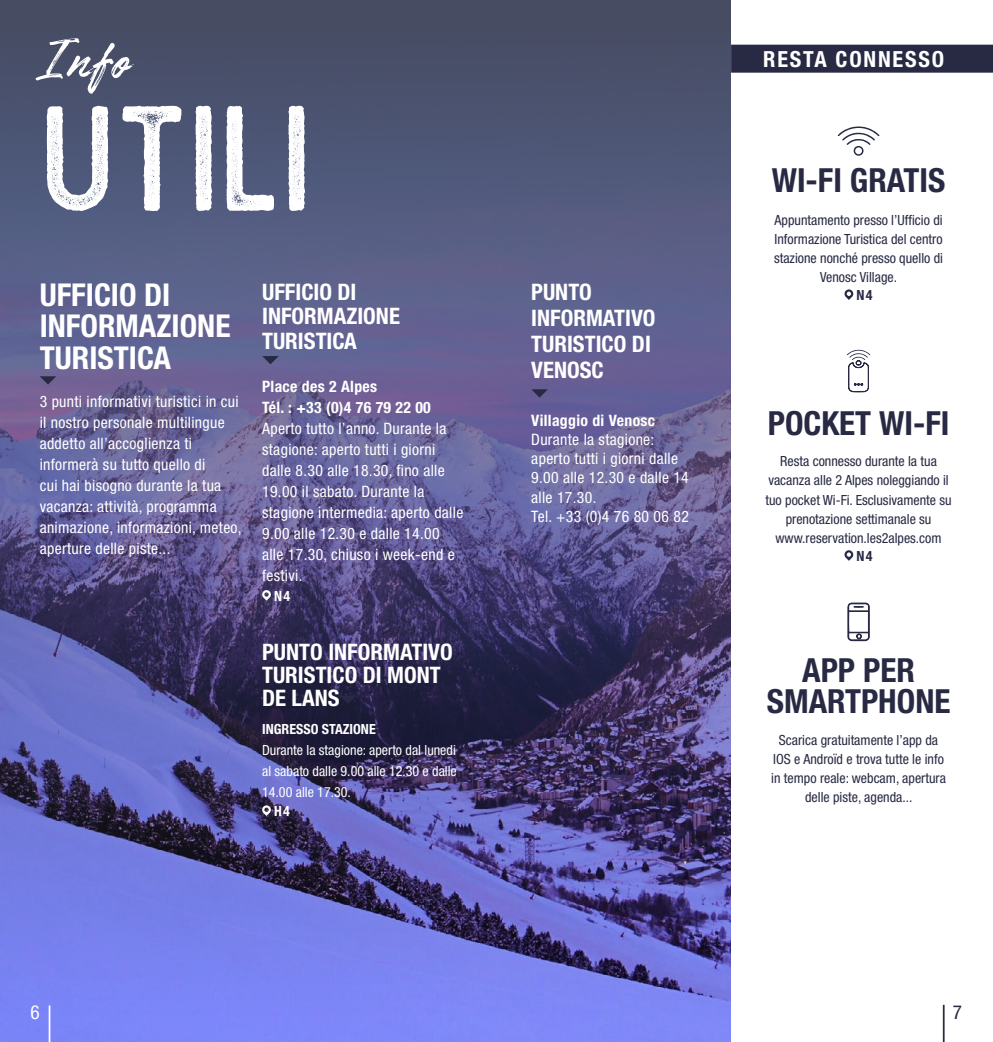
<style>
.page{position:relative;width:993px;height:1042px;background:#fff}
.page>*{position:absolute;margin:0;border:0;box-sizing:border-box;transform-origin:0 0}
.t1{font:143.5px "Sailors Rough";color:#fff}
.t2{font:66.5px "Authenia Textured";color:#fff}
.t3{font:700 condensed 33.25px/31.5px "Helvetica Neue LT Std";color:#282a43;text-align:center}
.t4{font:700 condensed 31.5px/31.5px "Helvetica Neue LT Std";color:#fff}
.t5{font:700 condensed 22.75px/26.2px "Helvetica Neue LT Std";color:#fff}
.t6{font:700 condensed 22.22px "Helvetica Neue LT Std";letter-spacing:.08em;color:#fff}
.t7{font:condensed 19.25px "Helvetica Neue LT Std";color:#282a43}
.t8{font:condensed 19.25px "Helvetica Neue LT Std";color:#fff}
.t9{font:condensed 15.75px/21px "Helvetica Neue LT Std";letter-spacing:.02em;color:#fff}
.t10{font:700 condensed 15.75px/21px "Helvetica Neue LT Std";letter-spacing:.02em;color:#fff}
.t11{font:condensed 14px/19.2px "Helvetica Neue LT Std";color:#282a43;text-align:center}
.t12{font:condensed 14px/21px "Helvetica Neue LT Std";color:#fff;text-align:justify}
.t13{font:700 condensed 14px "Helvetica Neue LT Std";color:#fff}
.t14{font:700 condensed 14px "Helvetica Neue LT Std";color:#282a43}
</style>
<div class="page">
<img style="left:0;top:0;width:730px;height:1042px">
<svg style="left:40px;top:376px;width:16px;height:9px"></svg>
<svg style="left:262px;top:356px;width:17px;height:8px"></svg>
<svg style="left:262px;top:590px;width:9px;height:11px"></svg>
<svg style="left:339px;top:695px;width:17px;height:9px"></svg>
<svg style="left:262px;top:805px;width:9px;height:11px"></svg>
<hr style="left:942px;top:1005px;width:2px;height:37px;background:#282a43">
<svg style="left:844px;top:289px;width:9px;height:11px"></svg>
<svg style="left:844px;top:550px;width:9px;height:11px"></svg>
<svg style="left:847px;top:603px;width:22px;height:38px"></svg>
<svg style="left:837px;top:126px;width:42px;height:30px"></svg>
<svg style="left:847px;top:350px;width:22px;height:43px"></svg>
<svg style="left:531px;top:389px;width:16px;height:9px"></svg>
<div style="left:730px;top:45px;width:262px;height:28px;background:#282a43"></div>
<hr style="left:49px;top:1005px;width:1px;height:37px;background:#fff">
<h2 class="t2" style="left:40px;top:25px;width:92px">Info</h2>
<h1 class="t1" style="left:40px;top:74px;width:274px">UTILI</h1>
<h3 class="t4" style="left:40px;top:278px;width:192px">UFFICIO DI<br>INFORMAZIONE<br>TURISTICA</h3>
<p class="t9" style="left:40px;top:391px;width:203px">3 punti informativi turistici in cui il nostro personale multilingue addetto all’accoglienza ti informerà su tutto quello di<br>cui hai bisogno durante la tua vacanza: attività, programma animazione, informazioni, meteo, aperture delle piste...</p>
<h3 class="t5" style="left:262px;top:279px;width:139px;line-height:24.5px">UFFICIO DI<br>INFORMAZIONE<br>TURISTICA</h3>
<p class="t10" style="left:262px;top:376px;width:170px">Place des 2 Alpes<br>Tél. : +33 (0)4 76 79 22 00</p>
<p class="t9" style="left:262px;top:418px;width:203px">Aperto tutto l’anno. Durante la stagione: aperto tutti i giorni dalle 8.30 alle 18.30, fino alle<br>19.00 il sabato. Durante la stagione intermedia: aperto dalle<br>9.00 alle 12.30 e dalle 14.00 alle 17.30, chiuso i week-end e festivi.</p>
<p class="t13" style="left:274px;top:587px;width:18px">N4</p>
<h3 class="t5" style="left:262px;top:640px;width:192px;line-height:22.8px">PUNTO INFORMATIVO<br>TURISTICO DI MONT<br>DE LANS</h3>
<p class="t13" style="left:262px;top:720px;width:115px">INGRESSO STAZIONE</p>
<p class="t12" style="left:262px;top:739px;width:196px">Durante la stagione: aperto dal lunedi al sabato dalle 9.00 alle 12.30 e dalle 14.00 alle 17.30.</p>
<p class="t13" style="left:274px;top:802px;width:17px">H4</p>
<h3 class="t5" style="left:531px;top:278px;width:126px">PUNTO<br>INFORMATIVO<br>TURISTICO DI<br>VENOSC</h3>
<p class="t10" style="left:531px;top:409px;width:125px">Villaggio di Venosc</p>
<p class="t9" style="left:531px;top:429px;width:159px;line-height:19.2px">Durante la stagione: aperto tutti i giorni dalle<br>9.00 alle 12.30 e dalle 14 alle 17.30.<br>Tel. +33 (0)4 76 80 06 82</p>
<p class="t8" style="left:30px;top:1001px;width:11px">6</p>
<h3 class="t6" style="left:763px;top:45px;width:182px">RESTA CONNESSO</h3>
<h3 class="t3" style="left:771px;top:163px;width:175px">WI-FI GRATIS</h3>
<p class="t11" style="left:773px;top:210px;width:170px">Appuntamento presso l’Ufficio di<br>Informazione Turistica del centro stazione nonché presso quello di<br>Venosc Village.</p>
<p class="t14" style="left:856px;top:286px;width:18px">N4</p>
<h3 class="t3" style="left:767px;top:407px;width:183px">POCKET WI-FI</h3>
<p class="t11" style="left:765px;top:451px;width:188px">Resta connesso durante la tua vacanza alle 2 Alpes noleggiando il tuo pocket Wi-Fi. Esclusivamente su prenotazione settimanale su www.reservation.les2alpes.com</p>
<p class="t14" style="left:856px;top:547px;width:18px">N4</p>
<h3 class="t3" style="left:766px;top:653px;width:185px">APP PER<br>SMARTPHONE</h3>
<p class="t11" style="left:771px;top:730px;width:176px">Scarica gratuitamente l’app da<br>IOS e Androïd e trova tutte le info in tempo reale: webcam, apertura delle piste, agenda...</p>
<p class="t7" style="left:952px;top:1000px;width:11px">7</p>
</div>
